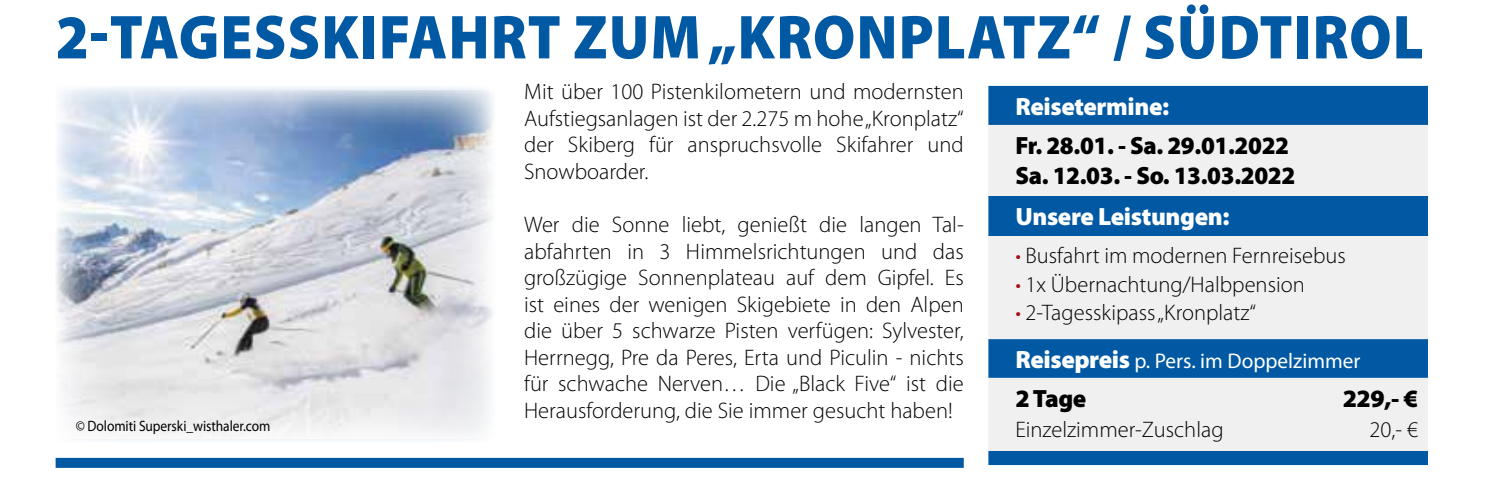
<style>
.page{position:relative;width:1489px;height:482px;background:#fff}
.page>*{position:absolute;margin:0;border:0;box-sizing:border-box;transform-origin:0 0}
.t1{font:900 62.5px "Myriad Pro";letter-spacing:.02em;color:#0059a2;scale:.93 1}
.t2{font:900 25px/30px "Myriad Pro";letter-spacing:-.015em;color:#000}
.t3{font:900 25px "Myriad Pro";letter-spacing:-.015em;color:#fff}
.t4{font:300 22.5px/26.5px "Myriad Pro";color:#000;text-align:justify}
.t5{font:21.25px "Myriad Pro";color:#fff}
.t6{font:15px "Myriad Pro";letter-spacing:-.005em;color:#000;scale:.9 1}
.s1{color:#a40e18}
.s2{font-weight:900;font-size:25px}
</style>
<div class="page">
<img style="left:56px;top:91px;width:438px;height:347px">
<div style="left:988px;top:86px;width:439px;height:378px;background:#0059a2"></div>
<svg style="left:988px;top:125px;width:439px;height:325px;fill:#f0f0f1"></svg>
<div style="left:56px;top:457px;width:907px;height:10px;background:#0059a2"></div>
<h1 class="t1" style="left:56px;top:-4px;width:1472px">2-TAGESSKIFAHRT ZUM „KRONPLATZ“ / SÜDTIROL</h1>
<p class="t6" style="left:76px;top:416px;width:218px">© Dolomiti Superski_wisthaler.com</p>
<p class="t4" style="left:524px;top:78px;width:441px">Mit über 100 Pistenkilometern und modernsten Aufstiegsanlagen ist der 2.275 m hohe „Kronplatz“ der Skiberg für anspruchsvolle Skifahrer und Snowboarder.</p>
<p class="t4" style="left:524px;top:211px;width:441px">Wer die Sonne liebt, genießt die langen Tal&shy;abfahrten in 3 Himmelsrichtungen und das großzügige Sonnenplateau auf dem Gipfel. Es ist eines der wenigen Skigebiete in den Alpen die über 5 schwarze Pisten verfügen: Sylvester, Herrnegg, Pre da Peres, Erta und Piculin - nichts für schwache Nerven… Die „Black Five“ ist die Herausforderung, die Sie immer gesucht haben!</p>
<p class="t3" style="left:1015px;top:89px;width:155px">Reisetermine:</p>
<p class="t2" style="left:1015px;top:129px;width:281px">Fr. 28.01. - Sa. 29.01.2022<br>Sa. 12.03. - So. 13.03.2022</p>
<p class="t3" style="left:1015px;top:199px;width:216px">Unsere Leistungen:</p>
<p class="t4" style="left:1015px;top:242px;width:332px"><span class="s1">•</span> Busfahrt im modernen Fernreisebus</p>
<p class="t4" style="left:1015px;top:270px;width:291px"><span class="s1">•</span> 1x Übernachtung/Halbpension</p>
<p class="t4" style="left:1015px;top:299px;width:242px"><span class="s1">•</span> 2-Tagesskipass „Kronplatz“</p>
<p class="t5" style="left:1015px;top:347px;width:346px"><span class="s2">Reisepreis</span> p. Pers. im Doppelzimmer</p>
<p class="t2" style="left:1015px;top:382px;width:73px">2 Tage</p>
<p class="t2" style="left:1342px;top:382px;width:77px">229,- €</p>
<p class="t4" style="left:1015px;top:415px;width:210px">Einzelzimmer-Zuschlag</p>
<p class="t4" style="left:1369px;top:415px;width:50px">20,- €</p>
</div>
